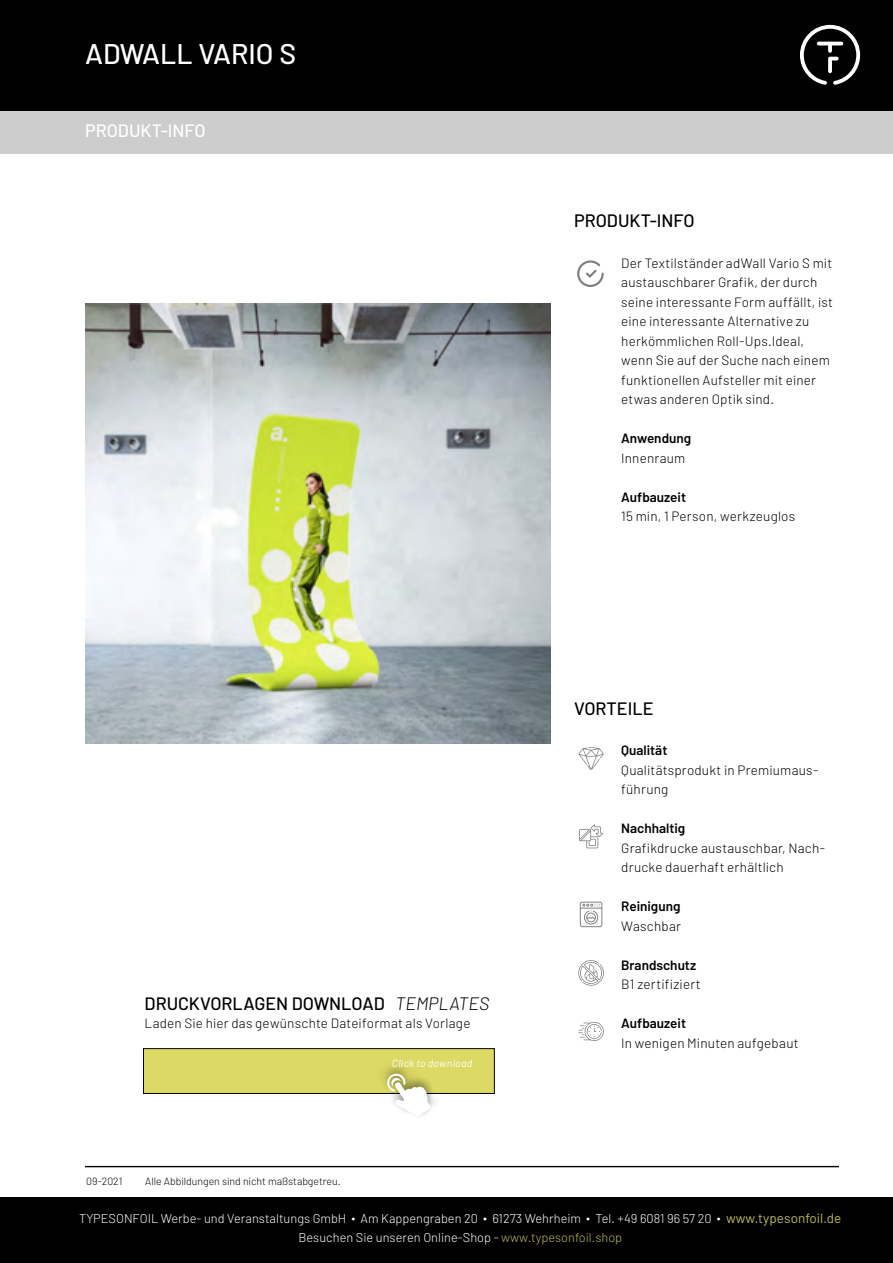
<style>
.page{position:relative;width:893px;height:1263px;background:#fff}
.page>*{position:absolute;margin:0;border:0;box-sizing:border-box;transform-origin:0 0}
.t1{font:500 28.5px "Barlow";color:#fff}
.t2{font:500 18px "Barlow";color:#000}
.t3{font:500 18px "Barlow";color:#fff}
.t4{font:300 13.5px/19.5px "Barlow";letter-spacing:.015em;color:#000}
.t5{font:600 13.5px "Barlow";color:#000}
.t6{font:300 12.75px/19.5px "Barlow";color:#fff;text-align:center}
.t7{font:300 10.5px "Barlow";color:#000}
.t8{font:italic 10.5px "Barlow";letter-spacing:.025em;color:#fff}
.s1{font-weight:300;font-style:italic}
.s2{font-weight:400;font-size:13.5px;color:#bcba5a}
.s3{color:#bcba5a}
</style>
<div class="page">
<div style="left:0;top:25px;width:893px;height:128px;background:#cdcdcd"></div>
<div style="left:0;top:0;width:893px;height:111px;background:#000"></div>
<div style="left:0;top:1198px;width:893px;height:65px;background:#000"></div>
<svg style="left:800px;top:25px;width:60px;height:60px"></svg>
<hr style="left:85px;top:1166px;width:754px;height:1px;background:#000">
<svg style="left:577px;top:260px;width:27px;height:27px"></svg>
<svg style="left:143px;top:1048px;width:352px;height:68px"></svg>
<img style="left:85px;top:304px;width:466px;height:439px">
<svg style="left:578px;top:747px;width:26px;height:23px"></svg>
<svg style="left:579px;top:824px;width:24px;height:24px"></svg>
<svg style="left:580px;top:902px;width:22px;height:25px"></svg>
<svg style="left:578px;top:960px;width:26px;height:26px"></svg>
<svg style="left:578px;top:1022px;width:26px;height:19px"></svg>
<h1 class="t1" style="left:85px;top:36px;width:213px">ADWALL VARIO S</h1>
<h2 class="t3" style="left:85px;top:119px;width:122px">PRODUKT-INFO</h2>
<h2 class="t2" style="left:145px;top:993px;width:346px">DRUCKVORLAGEN DOWNLOAD <span class="s1">TEMPLATES</span></h2>
<p class="t4" style="left:145px;top:1013px;width:327px">Laden Sie hier das gewünschte Dateiformat als Vorlage</p>
<p class="t8" style="left:392px;top:1057px;width:82px">Click to download</p>
<h2 class="t2" style="left:574px;top:209px;width:122px">PRODUKT-INFO</h2>
<p class="t4" style="left:621px;top:253px;width:213px">Der Textilständer adWall Vario S mit austauschbarer Grafik, der durch seine interessante Form auffällt, ist eine interessante Alternative zu herkömmlichen Roll-Ups.Ideal, wenn Sie auf der Suche nach einem funktionellen Aufsteller mit einer etwas anderen Optik sind.</p>
<p class="t5" style="left:621px;top:430px;width:71px">Anwendung</p>
<p class="t4" style="left:621px;top:448px;width:66px">Innenraum</p>
<p class="t5" style="left:621px;top:488px;width:66px">Aufbauzeit</p>
<p class="t4" style="left:621px;top:506px;width:176px">15 min, 1 Person, werkzeuglos</p>
<h2 class="t2" style="left:574px;top:697px;width:81px">VORTEILE</h2>
<p class="t5" style="left:621px;top:742px;width:48px">Qualität</p>
<p class="t4" style="left:621px;top:760px;width:199px">Qualitätsprodukt in Premiumaus&shy;führung</p>
<p class="t5" style="left:621px;top:820px;width:66px">Nachhaltig</p>
<p class="t4" style="left:621px;top:838px;width:205px">Grafikdrucke austauschbar, Nach&shy;drucke dauerhaft erhältlich</p>
<p class="t5" style="left:621px;top:898px;width:61px">Reinigung</p>
<p class="t4" style="left:621px;top:916px;width:61px">Waschbar</p>
<p class="t5" style="left:621px;top:956px;width:76px">Brandschutz</p>
<p class="t4" style="left:621px;top:974px;width:81px">B1 zertifiziert</p>
<p class="t5" style="left:621px;top:1015px;width:66px">Aufbauzeit</p>
<p class="t4" style="left:621px;top:1033px;width:179px">In wenigen Minuten aufgebaut</p>
<p class="t7" style="left:86px;top:1175px;width:37px">09-2021</p>
<p class="t7" style="left:145px;top:1175px;width:197px">Alle Abbildungen sind nicht maßstabgetreu.</p>
<p class="t6" style="left:79px;top:1208px;width:764px">TYPESONFOIL Werbe- und Veranstaltungs GmbH ∙ Am Kappengraben 20 ∙ 61273 Wehrheim ∙ Tel. +49 6081 96 57 20 ∙ <span class="s2">www.typesonfoil.de<br></span>Besuchen Sie unseren Online-Shop - <span class="s3">www.typesonfoil.shop</span></p>
</div>
